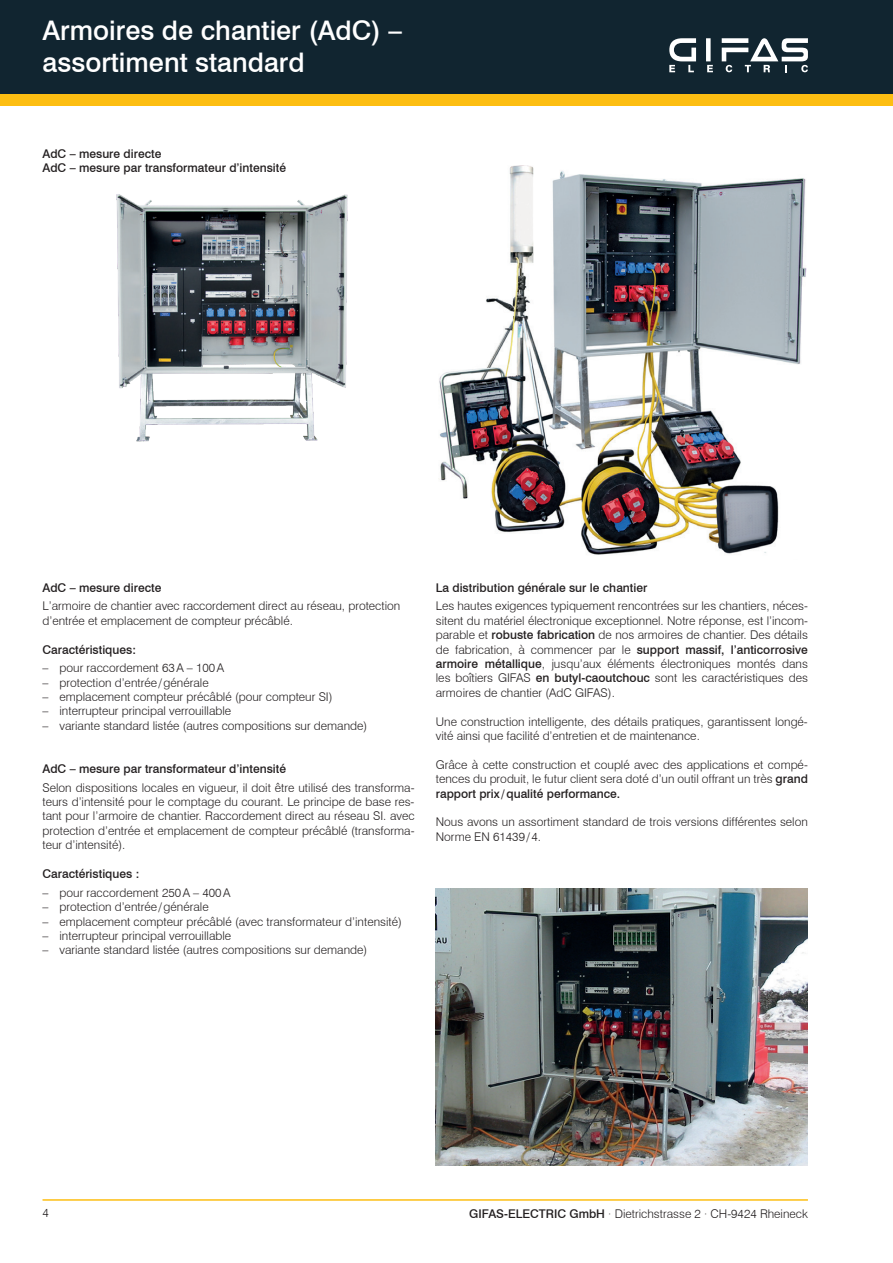
<style>
.page{position:relative;width:893px;height:1263px;background:#fff}
.page>*{position:absolute;margin:0;border:0;box-sizing:border-box;transform-origin:0 0}
.t1{font:500 27px/32.4px "Swiss 721 BT";color:#fff}
.t2{font:300 12px/14.4px "Swiss 721 BT";color:#231f20}
.t3{font:500 12px/14.4px "Swiss 721 BT";color:#231f20}
.s1{font-weight:500}
</style>
<div class="page">
<div style="left:0;top:79px;width:893px;height:27px;background:#fdbe12"></div>
<div style="left:0;top:0;width:893px;height:94px;background:#112530"></div>
<div style="left:706px;top:38px;width:5px;height:23px;background:#fff"></div>
<svg style="left:669px;top:38px;width:27px;height:34px"></svg>
<svg style="left:707px;top:65px;width:6px;height:7px"></svg>
<svg style="left:722px;top:38px;width:86px;height:34px"></svg>
<hr style="left:43px;top:1199px;width:765px;height:2px;background:#fdbe12">
<img style="left:116px;top:194px;width:232px;height:248px">
<img style="left:436px;top:888px;width:371px;height:277px">
<img style="left:438px;top:165px;width:369px;height:390px">
<h1 class="t1" style="left:43px;top:14px;width:361px">Armoires de chantier (AdC) – assortiment standard</h1>
<p class="t3" style="left:43px;top:146px;width:245px">AdC – mesure directe<br>AdC – mesure par transformateur d’intensité</p>
<p class="t3" style="left:43px;top:580px;width:120px">AdC – mesure directe</p>
<p class="t2" style="left:43px;top:599px;width:359px">L’armoire de chantier avec raccordement direct au réseau, protection d’entrée et emplacement de compteur précâblé.</p>
<p class="t3" style="left:43px;top:642px;width:95px">Caractéristiques:</p>
<p class="t2" style="left:43px;top:661px;width:183px">– pour raccordement 63A – 100A</p>
<p class="t2" style="left:43px;top:675px;width:168px">– protection d’entrée/générale</p>
<p class="t2" style="left:43px;top:689px;width:292px">– emplacement compteur précâblé (pour compteur SI)</p>
<p class="t2" style="left:43px;top:704px;width:190px">– interrupteur principal verrouillable</p>
<p class="t2" style="left:43px;top:718px;width:326px">– variante standard listée (autres compositions sur demande)</p>
<p class="t3" style="left:43px;top:761px;width:245px">AdC – mesure par transformateur d’intensité</p>
<p class="t2" style="left:43px;top:780px;width:374px;text-align:justify">Selon dispositions locales en vigueur, il doit être utilisé des transforma&shy;teurs d’intensité pour le comptage du courant. Le principe de base res&shy;tant pour l’armoire de chantier. Raccordement direct au réseau SI. avec protection d’entrée et emplacement de compteur précâblé (transforma&shy;teur d’intensité).</p>
<p class="t3" style="left:43px;top:866px;width:98px">Caractéristiques :</p>
<p class="t2" style="left:43px;top:885px;width:190px">– pour raccordement 250A – 400A</p>
<p class="t2" style="left:43px;top:899px;width:168px">– protection d’entrée/générale</p>
<p class="t2" style="left:43px;top:914px;width:361px">– emplacement compteur précâblé (avec transformateur d’intensité)</p>
<p class="t2" style="left:43px;top:928px;width:190px">– interrupteur principal verrouillable</p>
<p class="t2" style="left:43px;top:943px;width:326px">– variante standard listée (autres compositions sur demande)</p>
<p class="t3" style="left:436px;top:580px;width:213px">La distribution générale sur le chantier</p>
<p class="t2" style="left:436px;top:599px;width:374px;text-align:justify">Les hautes exigences typiquement rencontrées sur les chantiers, néces&shy;sitent du matériel électronique exceptionnel. Notre réponse, est l’incom&shy;parable et <span class="s1">robuste fabrication</span> de nos armoires de chantier. Des détails de fabrication, à commencer par le <span class="s1">support massif, l’anticorrosive armoire métallique</span>, jusqu’aux éléments électroniques montés dans les boîtiers GIFAS <span class="s1">en butyl-caoutchouc</span> sont les caractéristiques des armoires de chantier (AdC GIFAS).</p>
<p class="t2" style="left:436px;top:714px;width:374px">Une construction intelligente, des détails pratiques, garantissent longé&shy;vité ainsi que facilité d’entretien et de maintenance.</p>
<p class="t2" style="left:436px;top:757px;width:374px;text-align:justify">Grâce à cette construction et couplé avec des applications et compé&shy;tences du produit, le futur client sera doté d’un outil offrant un très <span class="s1">grand rapport prix /qualité performance.</span></p>
<p class="t2" style="left:436px;top:815px;width:374px">Nous avons un assortiment standard de trois versions différentes selon<br>Norme EN 61439/4.</p>
<p class="t2" style="left:43px;top:1206px;width:8px">4</p>
<p class="t2" style="left:469px;top:1207px;width:340px"><span class="s1">GIFAS-ELECTRIC GmbH</span> · Dietrichstrasse 2 · CH-9424 Rheineck</p>
</div>
